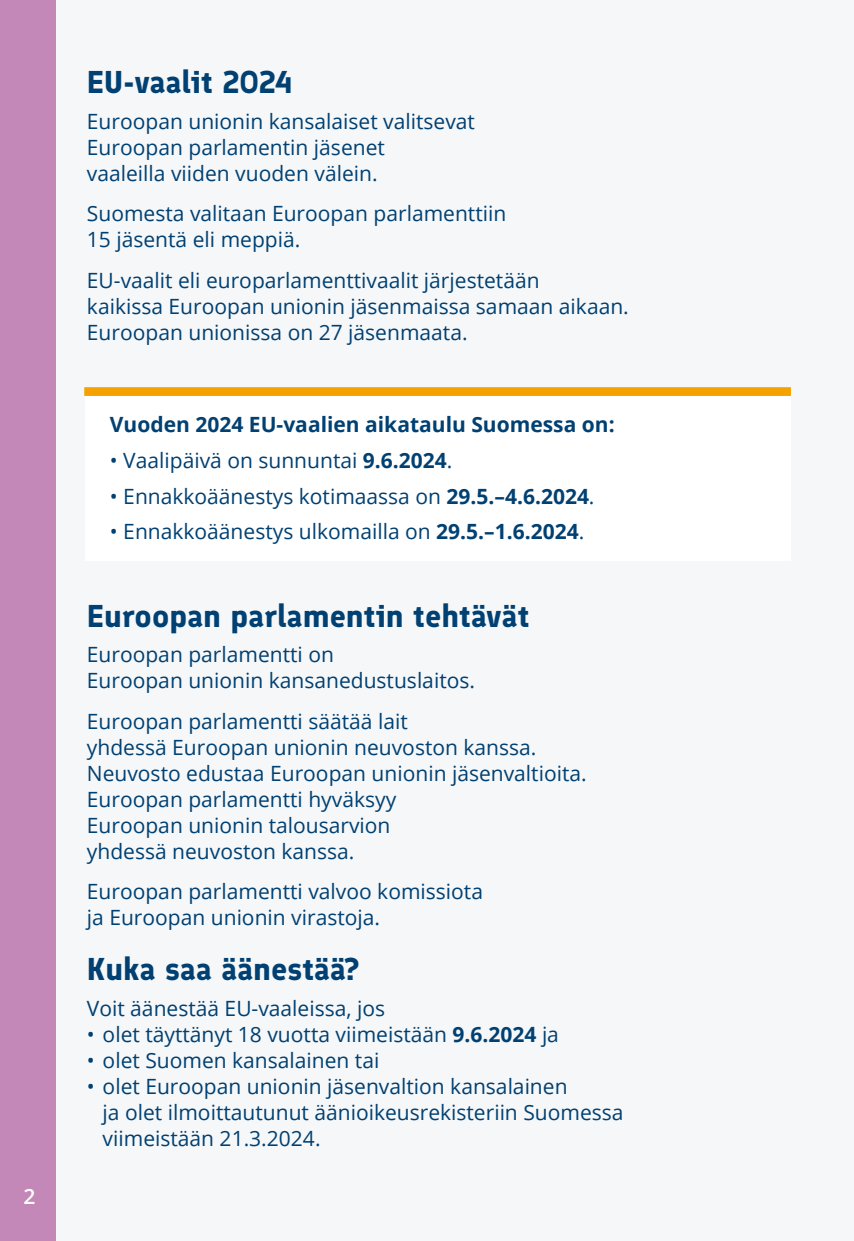
<style>
.page{position:relative;width:854px;height:1241px;background:#fff}
.page>*{position:absolute;margin:0;border:0;box-sizing:border-box;transform-origin:0 0}
.Otsikko_1__h2{font:700 31.5px "Finlandica";color:#004072}
.Leipis{font:21px/25.9px "Open Sans";color:#004072}
.Leipis-2{font:700 21px "Open Sans";color:#004072}
.t1{font:600 21px "Open Sans";color:#fff}
.s1{font-weight:700}
</style>
<div class="page">
<div style="left:8px;top:0;width:845px;height:1240px;background:#f6f7f8"></div>
<div style="left:0;top:0;width:56px;height:1240px;background:#c387b8"></div>
<div style="left:85px;top:396px;width:705px;height:165px;background:#fff"></div>
<div style="left:84px;top:387px;width:706px;height:9px;background:#f5a200"></div>
<p class="t1" style="left:24px;top:1181px;width:13px">2</p>
<h2 class="Otsikko_1__h2" style="left:87px;top:62px;width:207px">EU-vaalit 2024</h2>
<p class="Leipis" style="left:87px;top:108px;width:389px">Euroopan unionin kansalaiset valitsevat</p>
<p class="Leipis" style="left:87px;top:134px;width:299px">Euroopan parlamentin jäsenet</p>
<p class="Leipis" style="left:87px;top:159px;width:292px">vaaleilla viiden vuoden välein.</p>
<p class="Leipis" style="left:87px;top:200px;width:420px">Suomesta valitaan Euroopan parlamenttiin</p>
<p class="Leipis" style="left:87px;top:226px;width:215px">15 jäsentä eli meppiä.</p>
<p class="Leipis" style="left:87px;top:267px;width:454px">EU-vaalit eli europarlamenttivaalit järjestetään</p>
<p class="Leipis" style="left:87px;top:293px;width:543px">kaikissa Euroopan unionin jäsenmaissa samaan aikaan.</p>
<p class="Leipis" style="left:87px;top:319px;width:382px">Euroopan unionissa on 27 jäsenmaata.</p>
<p class="Leipis-2" style="left:110px;top:409px;width:506px">Vuoden 2024 EU-vaalien aikataulu Suomessa on:</p>
<p class="Leipis" style="left:110px;top:446px;width:344px">• Vaalipäivä on sunnuntai <span class="s1">9.6.2024</span>.</p>
<p class="Leipis" style="left:110px;top:482px;width:486px">• Ennakkoäänestys kotimaassa on <span class="s1">29.5.–4.6.2024</span>.</p>
<p class="Leipis" style="left:110px;top:518px;width:475px">• Ennakkoäänestys ulkomailla on <span class="s1">29.5.–1.6.2024</span>.</p>
<h2 class="Otsikko_1__h2" style="left:87px;top:595px;width:444px">Euroopan parlamentin tehtävät</h2>
<p class="Leipis" style="left:87px;top:641px;width:248px">Euroopan parlamentti on</p>
<p class="Leipis" style="left:87px;top:667px;width:389px">Euroopan unionin kansanedustuslaitos.</p>
<p class="Leipis" style="left:87px;top:707px;width:322px">Euroopan parlamentti säätää lait</p>
<p class="Leipis" style="left:87px;top:733px;width:451px">yhdessä Euroopan unionin neuvoston kanssa.</p>
<p class="Leipis" style="left:87px;top:759px;width:501px">Neuvosto edustaa Euroopan unionin jäsenvaltioita.</p>
<p class="Leipis" style="left:87px;top:785px;width:311px">Euroopan parlamentti hyväksyy</p>
<p class="Leipis" style="left:87px;top:811px;width:305px">Euroopan unionin talousarvion</p>
<p class="Leipis" style="left:87px;top:837px;width:269px">yhdessä neuvoston kanssa.</p>
<p class="Leipis" style="left:87px;top:878px;width:397px">Euroopan parlamentti valvoo komissiota</p>
<p class="Leipis" style="left:87px;top:904px;width:294px">ja Euroopan unionin virastoja.</p>
<h2 class="Otsikko_1__h2" style="left:87px;top:948px;width:274px">Kuka saa äänestää?</h2>
<p class="Leipis" style="left:87px;top:994px;width:299px">Voit äänestää EU-vaaleissa, jos</p>
<p class="Leipis" style="left:87px;top:1020px;width:473px">• olet täyttänyt 18 vuotta viimeistään <span class="s1">9.6.2024</span> ja</p>
<p class="Leipis" style="left:87px;top:1046px;width:294px">• olet Suomen kansalainen tai</p>
<p class="Leipis" style="left:103px;top:1072px;width:522px;text-indent:-16px">• olet Euroopan unionin jäsenvaltion kansalainen<br>ja olet ilmoittautunut äänioikeusrekisteriin Suomessa viimeistään 21.3.2024.</p>
</div>
